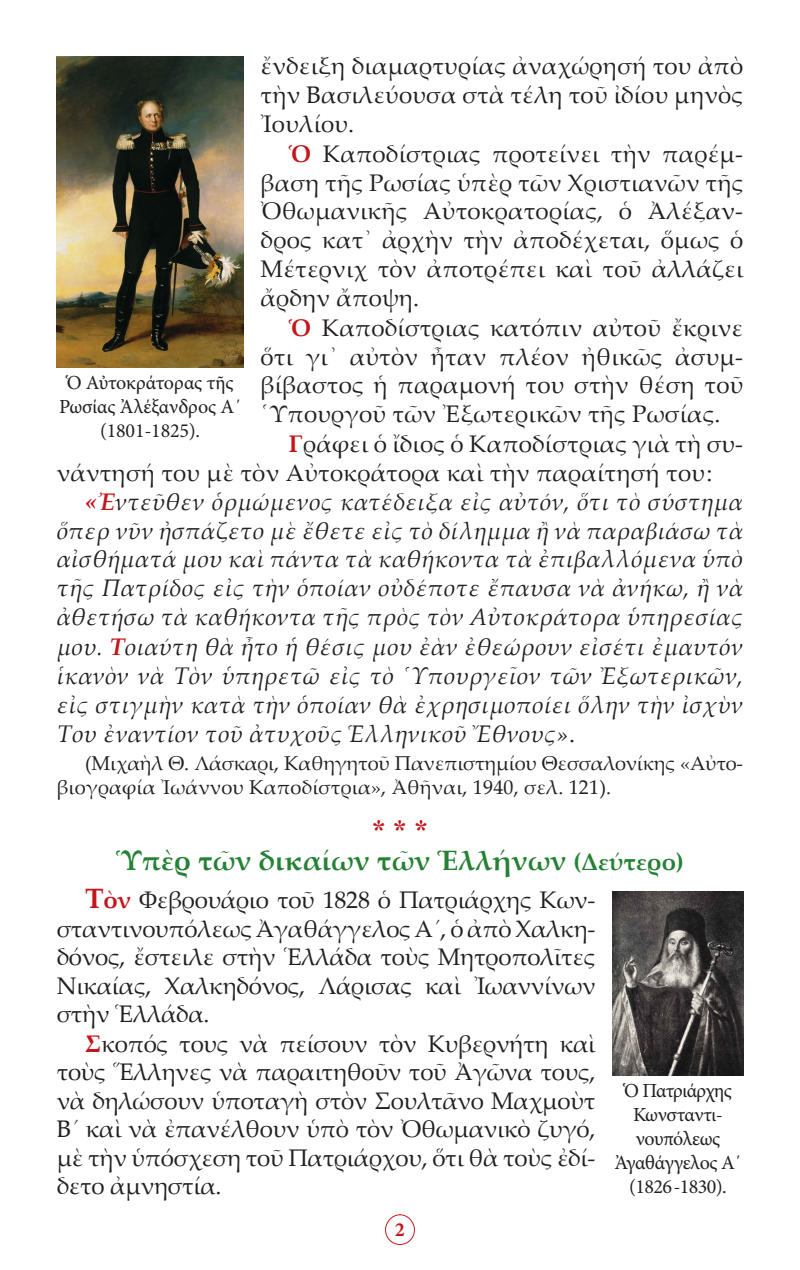
<style>
.page{position:relative;width:800px;height:1270px;background:#fff}
.page>*{position:absolute;margin:0;border:0;box-sizing:border-box;transform-origin:0 0}
.t1{font:700 28px "Palatino Linotype";color:#258134}
.Asteriskoi{font:28px "CTOS New Times Bold Test 1";color:#c4161c}
.t2{font:24px/28.8px "Palatino Linotype";letter-spacing:.01em;color:#231f20;text-align:justify}
.t3{font:italic 24px/29px "Palatino Linotype";letter-spacing:.01em;color:#231f20;text-align:justify}
.t4{font:20px/24px "Palatino Linotype";letter-spacing:-.01em;color:#231f20}
.t5{font:20px/24px "Minion Pro";letter-spacing:-.025em;color:#231f20;text-align:center}
.t6{font:700 20px "Minion Pro";color:#c4161c}
.s1{font-weight:700;color:#c4161c}
.s2{font-style:normal}
.s3{font-size:24px}
.s4{font-weight:700;font-size:28px;color:#c4161c}
</style>
<div class="page">
<div style="left:385px;top:1214px;width:30px;height:31px;border:1px solid #c4161c;border-radius:50%"></div>
<img style="left:57px;top:57px;width:187px;height:311px">
<img style="left:613px;top:891px;width:130px;height:185px">
<p class="t2" style="left:261px;top:51px;width:484px">ἔνδειξη διαμαρτυρίας ἀναχώρησή του ἀπὸ τὴν Βασιλεύουσα στὰ τέλη τοῦ ἰδίου μηνὸς Ἰουλίου.</p>
<p class="t2" style="left:261px;top:138px;width:484px;text-indent:28px"><span class="s1">Ὁ</span> Καποδίστριας προτείνει τὴν παρέμ&shy;βαση τῆς Ρωσίας ὑπὲρ τῶν Χριστιανῶν τῆς Ὀθωμανικῆς Αὐτοκρατορίας, ὁ Ἀλέξαν&shy;δρος κατ᾿ ἀρχὴν τὴν ἀποδέχεται, ὅμως ὁ Μέτερνιχ τὸν ἀποτρέπει καὶ τοῦ ἀλλάζει ἄρδην ἄποψη.</p>
<p class="t2" style="left:261px;top:312px;width:484px;text-indent:28px"><span class="s1">Ὁ</span> Καποδίστριας κατόπιν αὐτοῦ ἔκρινε ὅτι γι᾿ αὐτὸν ἦταν πλέον ἠθικῶς ἀσυμ&shy;βίβαστος ἡ παραμονή του στὴν θέση τοῦ ῾Υπουργοῦ τῶν Ἐξωτερικῶν τῆς Ρωσίας.</p>
<p class="t2" style="left:57px;top:429px;width:688px;text-indent:232px"><span class="s1">Γ</span>ράφει ὁ ἴδιος ὁ Καποδίστριας γιὰ τὴ συ&shy;νάντησή του μὲ τὸν Αὐτοκράτορα καὶ τὴν παραίτησή του:</p>
<p class="t3" style="left:57px;top:486px;width:688px;text-indent:28px"><span class="s1">«Ἐ</span>ντεῦθεν ὁρμώμενος κατέδειξα εἰς αὐτόν, ὅτι τὸ σύστημα ὅπερ νῦν ἠσπάζετο μὲ ἔθετε εἰς τὸ δίλημμα ἢ νὰ παραβιάσω τὰ αἰσθήματά μου καὶ πάντα τὰ καθήκοντα τὰ ἐπιβαλλόμενα ὑπὸ τῆς Πατρίδος εἰς τὴν ὁποίαν οὐδέποτε ἔπαυσα νὰ ἀνήκω, ἢ νὰ ἀθετήσω τὰ καθήκοντα τῆς πρὸς τὸν Αὐτοκράτορα ὑπηρεσίας μου. <span class="s1">Τ</span>οιαύτη θὰ ἦτο ἡ θέσις μου ἐὰν ἐθεώρουν εἰσέτι ἐμαυτόν ἱκανὸν νὰ Τὸν ὑπηρετῶ εἰς τὸ ῾Υπουργεῖον τῶν Ἐξωτερικῶν, εἰς στιγμὴν κατὰ τὴν ὁποίαν θὰ ἐχρησιμοποίει ὅλην τὴν ἰσχὺν Του ἐναντίον τοῦ ἀτυχοῦς Ἑλληνικοῦ Ἔθνους»<span class="s2">.</span></p>
<p class="t4" style="left:57px;top:750px;width:688px;text-indent:28px">(Μιχαὴλ Θ. Λάσκαρι, Καθηγητοῦ Πανεπιστημίου Θεσσαλονίκης «Αὐτο&shy;βιογραφία Ἰωάννου Καποδίστρια», Ἀθῆναι, 1940, σελ. 121).</p>
<p class="Asteriskoi" style="left:372px;top:814px;width:57px">* * *</p>
<p class="t1" style="left:116px;top:841px;width:569px">Ὑπὲρ τῶν δικαίων τῶν Ἑλλήνων <span class="s3">(Δεύτερο)</span></p>
<p class="t2" style="left:57px;top:885px;width:540px;text-indent:28px"><span class="s4">Τ</span><span class="s1">ὸν</span> Φεβρουάριο τοῦ 1828 ὁ Πατριάρχης Κων&shy;σταντινουπόλεως Ἀγαθάγγελος Α´, ὁ ἀπὸ Χαλκη&shy;δόνος, ἔστειλε στὴν Ἑλλάδα τοὺς Μητροπολῖτες Νικαίας, Χαλκηδόνος, Λάρισας καὶ Ἰωαννίνων στὴν Ἑλλάδα.</p>
<p class="t2" style="left:57px;top:1029px;width:540px;text-indent:28px"><span class="s1">Σ</span>κοπός τους νὰ πείσουν τὸν Κυβερνήτη καὶ τοὺς Ἕλληνες νὰ παραιτηθοῦν τοῦ Ἀγῶνα τους, νὰ δηλώσουν ὑποταγὴ στὸν Σουλτᾶνο Μαχμοὺτ Β´ καὶ νὰ ἐπανέλθουν ὑπὸ τὸν Ὀθωμανικὸ ζυγό, μὲ τὴν ὑπόσχεση τοῦ Πατριάρχου, ὅτι θὰ τοὺς ἐδί&shy;δετο ἀμνηστία.</p>
<p class="t5" style="left:59px;top:370px;width:184px">Ὁ Αὐτοκράτορας τῆς<br>Ρωσίας Ἀλέξανδρος Α΄ (1801-1825).</p>
<p class="t5" style="left:614px;top:1079px;width:128px">Ὁ Πατριάρχης<br>Κωνσταντι&shy;νουπόλεως<br>Ἀγαθάγγελος Α΄ (1826-1830).</p>
<p class="t6" style="left:395px;top:1216px;width:11px">2</p>
</div>
